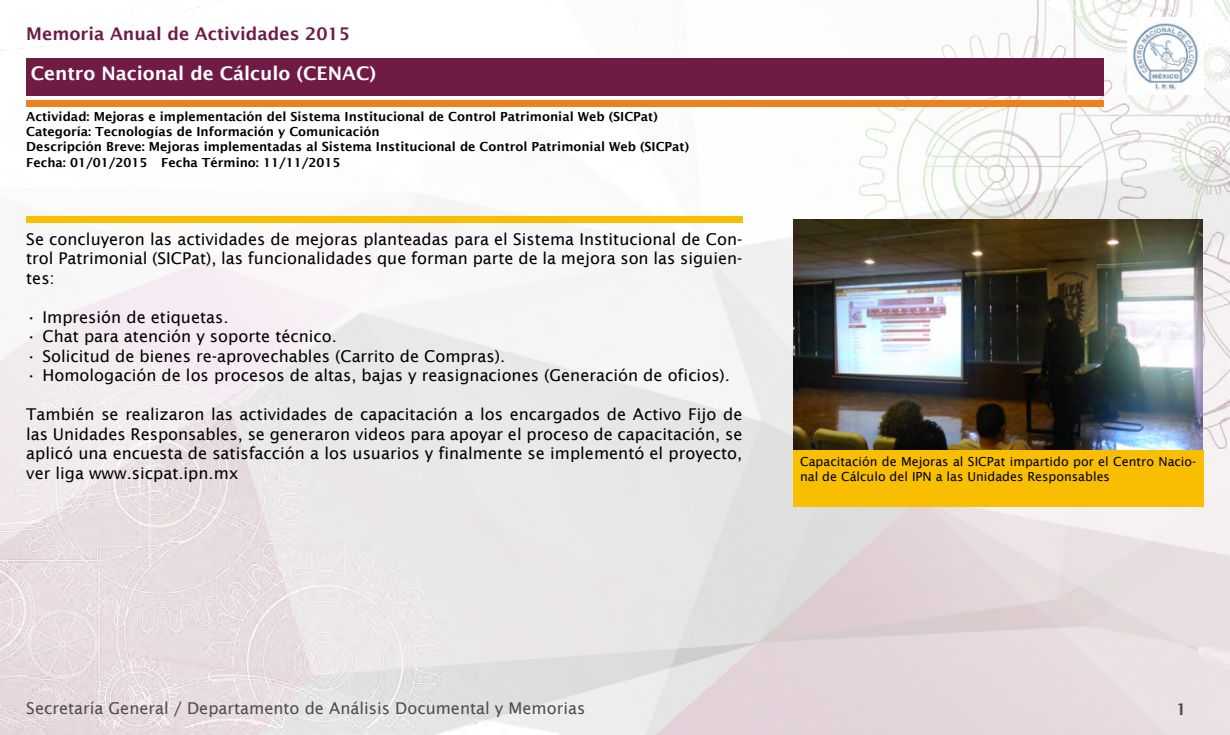
<style>
.page{position:relative;width:1230px;height:735px;background:#fff}
.page>*{position:absolute;margin:0;border:0;box-sizing:border-box;transform-origin:0 0}
.t1{font:600 18.75px "Lucida Sans";color:#fff}
.t2{font:600 17.5px "Lucida Sans";color:#6f1b45}
.t3{font:16.25px/19.5px "Lucida Sans";color:#000;text-align:justify}
.t4{font:16.25px "Lucida Sans";color:#4e4d4d}
.t5{font:600 16.25px "Lucida Sans";color:#4e4d4d}
.t6{font:600 12.5px/15px "Lucida Sans";color:#000}
.t7{font:12.5px/15px "Lucida Sans";color:#000}
</style>
<div class="page">
<img style="left:0;top:0;width:1230px;height:735px">
<div style="left:26px;top:58px;width:1078px;height:38px;background:#6f1b45"></div>
<div style="left:26px;top:216px;width:716px;height:7px;background:#f9be00"></div>
<div style="left:26px;top:100px;width:1078px;height:6px;background:#f08018"></div>
<div style="left:793px;top:450px;width:411px;height:56px;background:#f9be00"></div>
<img style="left:793px;top:220px;width:410px;height:230px">
<img style="left:1128px;top:18px;width:76px;height:77px">
<p class="t2" style="left:26px;top:24px;width:325px">Memoria Anual de Actividades 2015</p>
<p class="t1" style="left:31px;top:63px;width:347px">Centro Nacional de Cálculo (CENAC)</p>
<p class="t6" style="left:26px;top:109px;width:664px">Actividad: Mejoras e implementación del Sistema Institucional de Control Patrimonial Web (SICPat)<br>Categoría: Tecnologías de Información y Comunicación<br>Descripción Breve: Mejoras implementadas al Sistema Institucional de Control Patrimonial Web (SICPat)</p>
<p class="t6" style="left:26px;top:155px;width:316px">Fecha: 01/01/2015 Fecha Término: 11/11/2015</p>
<p class="t3" style="left:26px;top:229px;width:718px">Se concluyeron las actividades de mejoras planteadas para el Sistema Institucional de Con&shy;trol Patrimonial (SICPat), las funcionalidades que forman parte de la mejora son las siguien&shy;tes:</p>
<p class="t3" style="left:26px;top:307px;width:204px">• Impresión de etiquetas.</p>
<p class="t3" style="left:26px;top:327px;width:312px">• Chat para atención y soporte técnico.</p>
<p class="t3" style="left:26px;top:346px;width:480px">• Solicitud de bienes re-aprovechables (Carrito de Compras).</p>
<p class="t3" style="left:26px;top:366px;width:705px">• Homologación de los procesos de altas, bajas y reasignaciones (Generación de oficios).</p>
<p class="t3" style="left:26px;top:405px;width:718px">También se realizaron las actividades de capacitación a los encargados de Activo Fijo de las Unidades Responsables, se generaron videos para apoyar el proceso de capacitación, se aplicó una encuesta de satisfacción a los usuarios y finalmente se implementó el proyecto, ver liga www.sicpat.ipn.mx</p>
<p class="t7" style="left:800px;top:454px;width:398px">Capacitación de Mejoras al SICPat impartido por el Centro Nacio&shy;nal de Cálculo del IPN a las Unidades Responsables</p>
<p class="t4" style="left:26px;top:699px;width:561px">Secretaría General / Departamento de Análisis Documental y Memorias</p>
<p class="t5" style="left:1176px;top:700px;width:12px">1</p>
</div>
